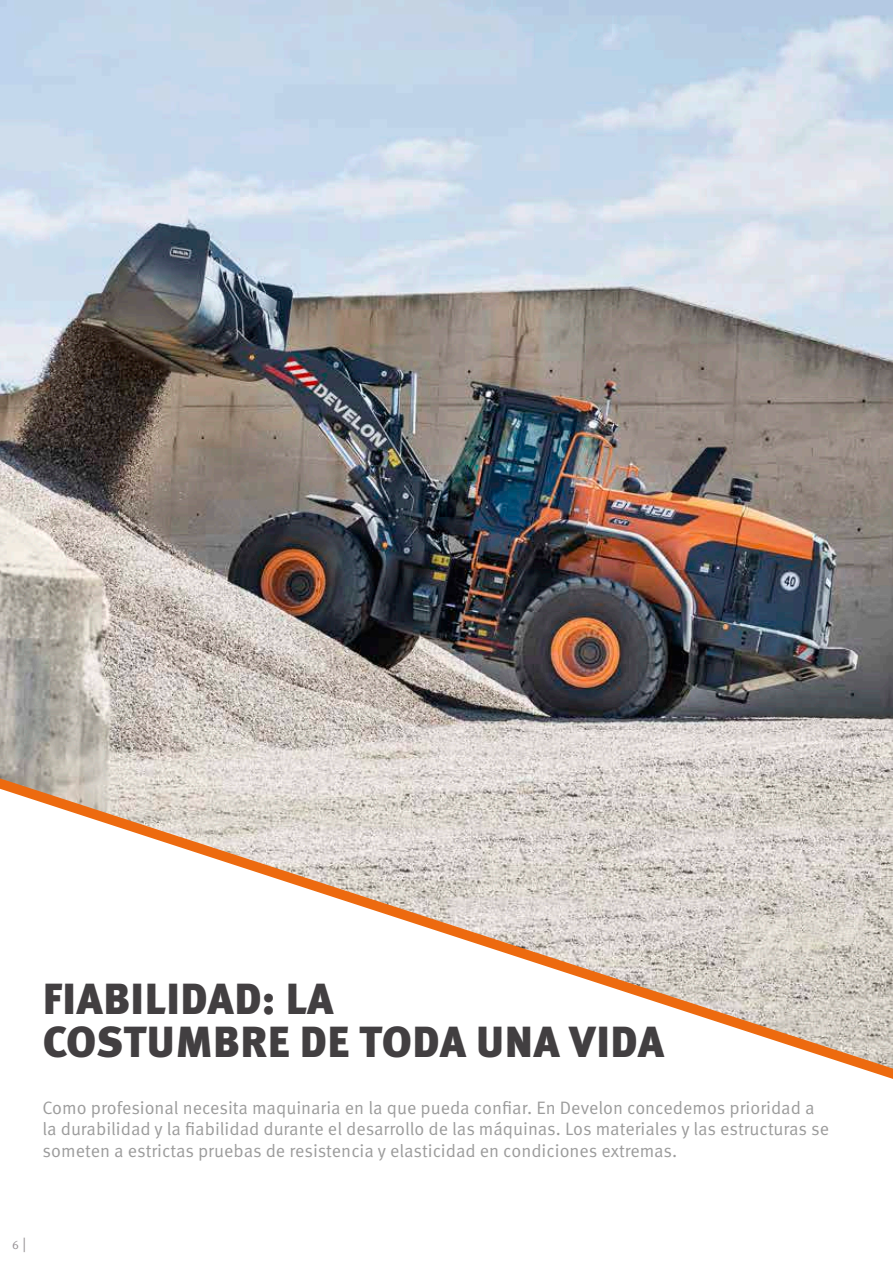
<style>
.page{position:relative;width:893px;height:1263px;background:#fff}
.page>*{position:absolute;margin:0;border:0;box-sizing:border-box;transform-origin:0 0}
.t1{font:900 43.5px/43.5px "Meta Pro";letter-spacing:.01em;color:#423f41}
.t2{font:18px/21.6px "Meta Pro Norm";color:#9c9c9c}
.t3{font:12px "Meta Pro Norm";color:#979296}
.s1{font-size:15px}
</style>
<div class="page">
<img style="left:0;top:0;width:893px;height:778px">
<svg style="left:0;top:778px;width:893px;height:301px"></svg>
<h1 class="t1" style="left:43px;top:975px;width:623px">FIABILIDAD: LA<br>COSTUMBRE DE TODA UNA VIDA</h1>
<p class="t2" style="left:43px;top:1095px;width:788px">Como profesional necesita maquinaria en la que pueda confiar. En Develon concedemos prioridad a la durabilidad y la fiabilidad durante el desarrollo de las máquinas. Los materiales y las estructuras se someten a estrictas pruebas de resistencia y elasticidad en condiciones extremas.</p>
<p class="t3" style="left:12px;top:1235px;width:16px">6 <span class="s1">|</span></p>
</div>
